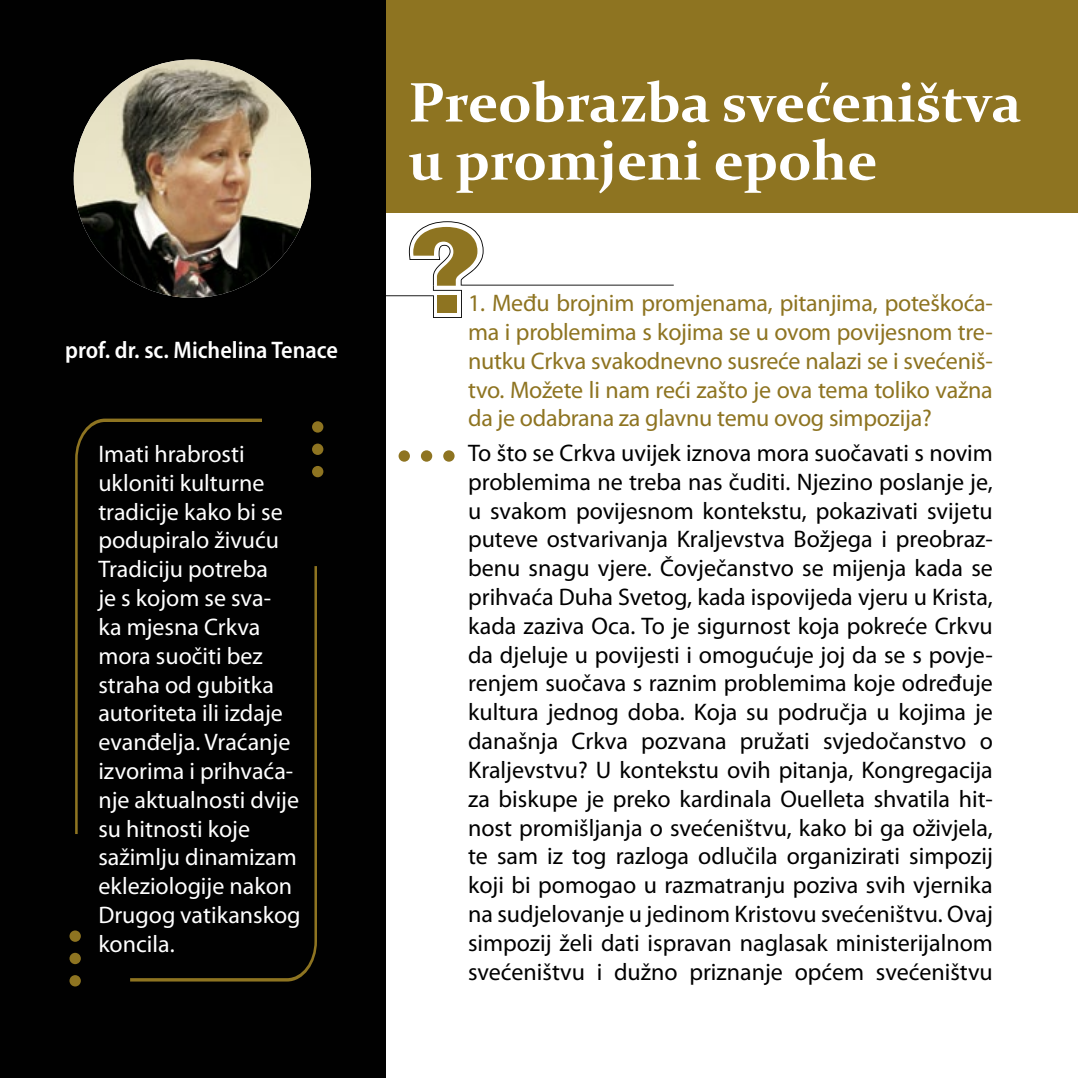
<style>
.page{position:relative;width:1078px;height:1078px;background:#fff}
.page>*{position:absolute;margin:0;border:0;box-sizing:border-box;transform-origin:0 0}
.t1{font:700 56px/58px "Constantia";color:#fff}
.t2{font:24px/28.8px "Myriad Pro";color:#000;text-align:justify}
.t3{font:24px/28.8px "Myriad Pro";color:#fff}
.t4{font:24px/28.8px "Myriad Pro";letter-spacing:-.01em;color:#8e7421;text-align:justify}
.t5{font:600 semi-condensed 24px "Myriad Pro";color:#fff}
</style>
<div class="page">
<div style="left:357px;top:0;width:720px;height:213px;background:#8e7421"></div>
<svg style="left:386px;top:221px;width:287px;height:97px"></svg>
<div style="left:0;top:0;width:386px;height:1077px;background:#010101"></div>
<img style="left:74px;top:60px;width:237px;height:238px;border-radius:119px">
<svg style="left:75px;top:418px;width:187px;height:415px"></svg>
<svg style="left:130px;top:566px;width:187px;height:415px"></svg>
<div style="left:312px;top:466px;width:11px;height:11px;background:#8e7421;border-radius:50%"></div>
<div style="left:312px;top:443px;width:11px;height:12px;background:#8e7421;border-radius:50%"></div>
<div style="left:312px;top:421px;width:11px;height:11px;background:#8e7421;border-radius:50%"></div>
<svg style="left:69px;top:974px;width:12px;height:12px"></svg>
<div style="left:69px;top:952px;width:12px;height:11px;background:#8e7421;border-radius:50%"></div>
<div style="left:69px;top:930px;width:12px;height:11px;background:#8e7421;border-radius:50%"></div>
<div style="left:398px;top:450px;width:12px;height:11px;background:#8e7421;border-radius:50%"></div>
<div style="left:421px;top:450px;width:11px;height:11px;background:#8e7421;border-radius:50%"></div>
<div style="left:443px;top:450px;width:11px;height:11px;background:#8e7421;border-radius:50%"></div>
<p class="t5" style="left:65px;top:335px;width:274px">prof. dr. sc. Michelina Tenace</p>
<p class="t3" style="left:98px;top:439px;width:204px">I mati hrabrosti ukloniti kulturne tradicije kako bi se podupiralo živuću<br>Tradiciju potreba<br>je s kojom se sva-<br>ka mjesna Crkva mora suočiti bez straha od gubitka autoriteta ili izdaje evanđelja. Vraćanje izvorima i prihvaća&shy;nje aktualnosti dvije su hitnosti koje sažimlju dinamizam ekleziologije nakon<br>Drugog vatikanskog koncila.</p>
<h1 class="t1" style="left:408px;top:71px;width:614px">Preobrazba svećeništva u promjeni epohe</h1>
<p class="t4" style="left:468px;top:288px;width:526px">1. Među brojnim promjenama, pitanjima, poteškoća&shy;ma i problemima s kojima se u ovom povijesnom tre&shy;nutku Crkva svakodnevno susreće nalazi se i svećeniš&shy;tvo. Možete li nam reći zašto je ova tema toliko važna da je odabrana za glavnu temu ovog simpozija?</p>
<p class="t2" style="left:468px;top:438px;width:526px">To što se Crkva uvijek iznova mora suočavati s novim problemima ne treba nas čuditi. Njezino poslanje je, u svakom povijesnom kontekstu, pokazivati svijetu puteve ostvarivanja Kraljevstva Božjega i preobraz&shy;benu snagu vjere. Čovječanstvo se mijenja kada se prihvaća Duha Svetog, kada ispovijeda vjeru u Krista, kada zaziva Oca. To je sigurnost koja pokreće Crkvu da djeluje u povijesti i omogućuje joj da se s povje&shy;renjem suočava s raznim problemima koje određuje kultura jednog doba. Koja su područja u kojima je današnja Crkva pozvana pružati svjedočanstvo o Kraljevstvu? U kontekstu ovih pitanja, Kongregacija za biskupe je preko kardinala Ouelleta shvatila hit&shy;nost promišljanja o svećeništvu, kako bi ga oživjela, te sam iz tog razloga odlučila organizirati simpozij koji bi pomogao u razmatranju poziva svih vjernika na sudjelovanje u jedinom Kristovu svećeništvu. Ovaj simpozij želi dati ispravan naglasak ministerijalnom svećeništvu i dužno priznanje općem svećeništvu</p>
</div>
